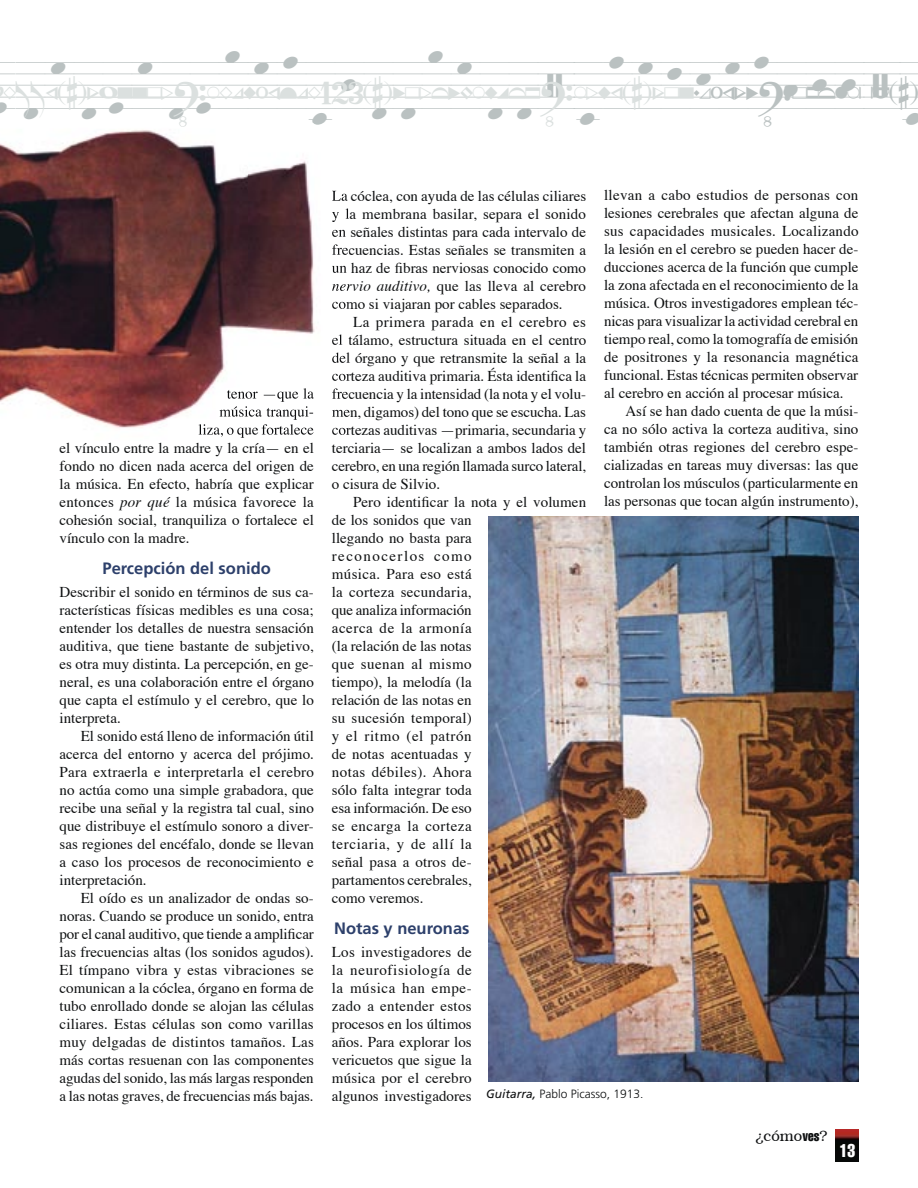
<style>
.page{position:relative;width:918px;height:1188px;background:#fff}
.page>*{position:absolute;margin:0;border:0;box-sizing:border-box;transform-origin:0 0}
.t1{font:45px "Fughetta";color:#dbe0df}
.t2{font:45px "Staff Clef Pitches Easy";color:#bac1c1}
.t3{font:extra-condensed 18px "Helvetica";color:#fff;scale:.95 1}
.t4{font:700 16.5px "Frutiger";color:#2d406b}
.t5{font:15px/18px "Times";color:#0e1011;text-align:justify}
.t6{font:15px "Times";letter-spacing:.02em;color:#0e1011}
.t7{font:300 15px "Bookman";color:#0e1011}
.t8{font:300 12px "Frutiger";color:#0e1011}
.s1{color:#bac1c1}
.s2{font-style:italic}
.s3{font-weight:400;font-style:italic}
.s4{font-family:"Helvetica";font-weight:400;font-stretch:extra-condensed;font-size:13.5px}
</style>
<div class="page">
<img style="left:836px;top:1130px;width:22px;height:32px">
<img style="left:489px;top:516px;width:369px;height:566px">
<img style="left:0;top:130px;width:315px;height:305px">
<img style="left:227px;top:388px;width:87px;height:14px">
<img style="left:220px;top:406px;width:93px;height:14px">
<img style="left:199px;top:424px;width:115px;height:14px">
<img style="left:332px;top:190px;width:16px;height:11px">
<img style="left:332px;top:208px;width:17px;height:14px">
<img style="left:332px;top:229px;width:14px;height:8px">
<img style="left:332px;top:244px;width:17px;height:11px">
<img style="left:332px;top:265px;width:15px;height:8px">
<img style="left:332px;top:284px;width:17px;height:7px">
<img style="left:332px;top:301px;width:17px;height:8px">
<img style="left:332px;top:334px;width:17px;height:11px">
<img style="left:332px;top:352px;width:17px;height:11px">
<img style="left:332px;top:373px;width:17px;height:8px">
<img style="left:332px;top:388px;width:17px;height:11px">
<img style="left:332px;top:409px;width:17px;height:8px">
<img style="left:332px;top:427px;width:17px;height:8px">
<h1 class="t2" style="left:-13px;top:66px;width:944px">DSESDESDTERAJSSTESSPAREWQERHJJPA</h1>
<h1 class="t1" style="left:3px;top:51px;width:918px">hjjpaqwffertyhkiopñkh123aservsgyimvdtyripaqef<span class="s1">,lopqsteuvxy&lt;za</span></h1>
<p class="t5" style="left:60px;top:439px;width:256px">el vínculo entre la madre y la cría— en el fondo no dicen nada acerca del origen de la música. En efecto, habría que explicar entonces <span class="s2">por qué</span> la música favorece la cohesión social, tranquiliza o fortalece el vínculo con la madre.</p>
<p class="t4" style="left:102px;top:559px;width:170px">Percepción del sonido</p>
<p class="t5" style="left:60px;top:583px;width:256px">Describir el sonido en términos de sus ca&shy;racterísticas físicas medibles es una cosa; entender los detalles de nuestra sensación auditiva, que tiene bastante de subjetivo, es otra muy distinta. La percepción, en ge&shy;neral, es una colaboración entre el órgano que capta el estímulo y el cerebro, que lo interpreta.</p>
<p class="t5" style="left:60px;top:727px;width:256px;text-indent:21px">El sonido está lleno de información útil acerca del entorno y acerca del prójimo.<br>Para extraerla e interpretarla el cerebro no actúa como una simple grabadora, que recibe una señal y la registra tal cual, sino que distribuye el estímulo sonoro a diver&shy;sas regiones del encéfalo, donde se llevan a caso los procesos de reconocimiento e interpretación.</p>
<p class="t5" style="left:60px;top:889px;width:256px;text-indent:21px">El oído es un analizador de ondas so&shy;noras. Cuando se produce un sonido, entra por el canal auditivo, que tiende a amplificar las frecuencias altas (los sonidos agudos).<br>El tímpano vibra y estas vibraciones se comunican a la cóclea, órgano en forma de tubo enrollado donde se alojan las células ciliares. Estas células son como varillas muy delgadas de distintos tamaños. Las más cortas resuenan con las componentes agudas del sonido, las más largas responden a las notas graves, de frecuencias más bajas.</p>
<p class="t6" style="left:604px;top:185px;width:256px">llevan a cabo estudios de personas con</p>
<p class="t5" style="left:604px;top:205px;width:256px">lesiones cerebrales que afectan alguna de</p>
<p class="t5" style="left:604px;top:223px;width:256px">sus capacidades musicales. Localizando</p>
<p class="t5" style="left:604px;top:241px;width:256px">la lesión en el cerebro se pueden hacer de-</p>
<p class="t5" style="left:604px;top:259px;width:256px">ducciones acerca de la función que cumple</p>
<p class="t5" style="left:604px;top:277px;width:256px">la zona afectada en el reconocimiento de la</p>
<p class="t5" style="left:604px;top:295px;width:256px">música. Otros investigadores emplean téc-</p>
<p class="t5" style="left:604px;top:313px;width:256px">nicas para visualizar la actividad cerebral en</p>
<p class="t5" style="left:604px;top:331px;width:256px">tiempo real, como la tomografía de emisión</p>
<p class="t5" style="left:604px;top:349px;width:256px">de positrones y la resonancia magnética</p>
<p class="t5" style="left:604px;top:367px;width:256px">funcional. Estas técnicas permiten observar</p>
<p class="t5" style="left:604px;top:385px;width:241px">al cerebro en acción al procesar música.</p>
<p class="t5" style="left:625px;top:403px;width:235px">Así se han dado cuenta de que la músi-</p>
<p class="t5" style="left:604px;top:421px;width:256px">ca no sólo activa la corteza auditiva, sino</p>
<p class="t5" style="left:604px;top:439px;width:256px">también otras regiones del cerebro espe-</p>
<p class="t5" style="left:604px;top:457px;width:256px">cializadas en tareas muy diversas: las que</p>
<p class="t5" style="left:604px;top:475px;width:256px">controlan los músculos (particularmente en</p>
<p class="t5" style="left:604px;top:493px;width:256px">las personas que tocan algún instrumento),</p>
<p class="t5" style="left:332px;top:188px;width:256px">La cóclea, con ayuda de las células ciliares y la membrana basilar, separa el sonido en señales distintas para cada intervalo de frecuencias. Estas señales se transmiten a un haz de fibras nerviosas conocido como <span class="s2">nervio auditivo,</span> que las lleva al cerebro como si viajaran por cables separados.</p>
<p class="t5" style="left:332px;top:314px;width:256px;text-indent:21px">La primera parada en el cerebro es el tálamo, estructura situada en el centro del órgano y que retransmite la señal a la corteza auditiva primaria. Ésta identifica la frecuencia y la intensidad (la nota y el volu&shy;men, digamos) del tono que se escucha. Las cortezas auditivas —primaria, secundaria y terciaria— se localizan a ambos lados del cerebro, en una región llamada surco lateral, o cisura de Silvio.</p>
<p class="t5" style="left:332px;top:494px;width:256px;text-align:left;text-indent:21px">Pero identificar la nota y el volumen de los sonidos que van<br>llegando no basta para<br>reconocerlos como<br>música. Para eso está<br>la corteza secundaria,<br>que analiza información<br>acerca de la armonía<br>(la relación de las notas<br>que suenan al mismo<br>tiempo), la melodía (la<br>relación de las notas en<br>su sucesión temporal)<br>y el ritmo (el patrón<br>de notas acentuadas y<br>notas débiles). Ahora<br>sólo falta integrar toda<br>esa información. De eso<br>se encarga la corteza<br>terciaria, y de allí la<br>señal pasa a otros de-<br>partamentos cerebrales,<br>como veremos.</p>
<p class="t4" style="left:334px;top:919px;width:137px">Notas y neuronas</p>
<p class="t5" style="left:332px;top:944px;width:141px">Los investigadores de la neurofisiología de la música han empe&shy;zado a entender estos procesos en los últimos años. Para explorar los vericuetos que sigue la música por el cerebro algunos investigadores</p>
<p class="t8" style="left:486px;top:1088px;width:159px"><span class="s3">Guitarra,</span> Pablo Picasso, 1913.</p>
<p class="t7" style="left:756px;top:1127px;width:74px">¿cómo<span class="s4">ves</span>?</p>
<p class="t3" style="left:840px;top:1141px;width:18px">13</p>
</div>
